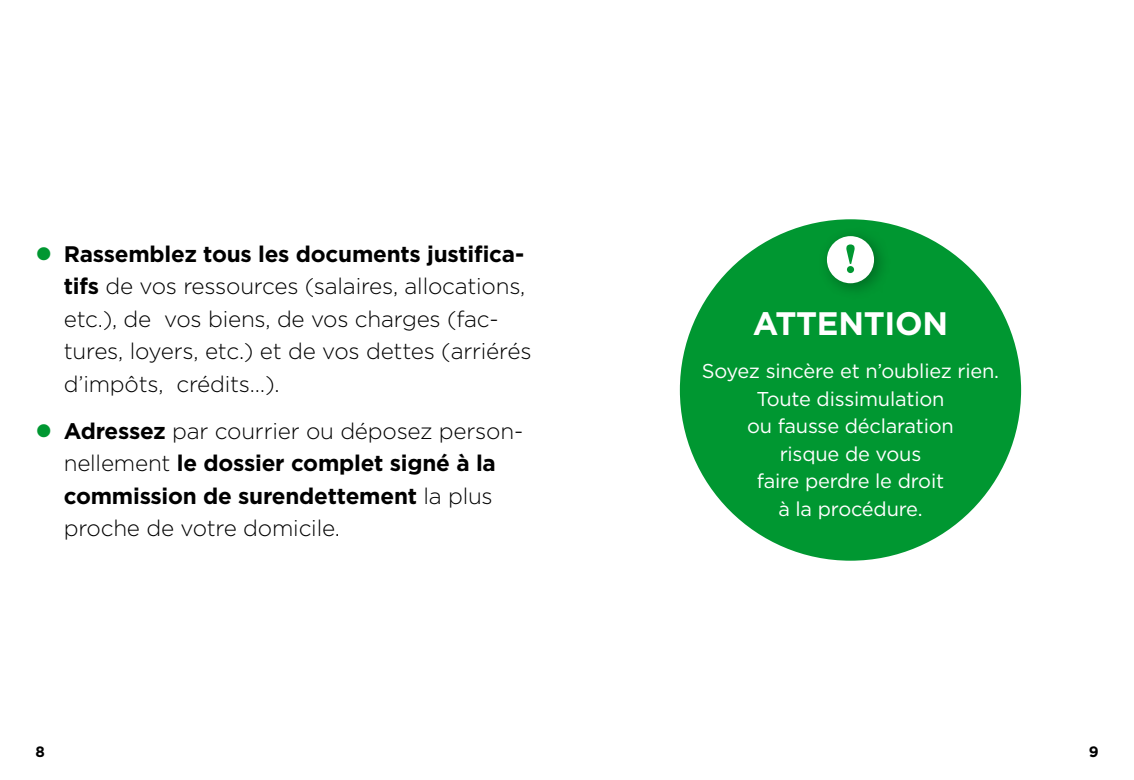
<style>
.page{position:relative;width:1134px;height:780px;background:#fff}
.page>*{position:absolute;margin:0;border:0;box-sizing:border-box;transform-origin:0 0}
.t1{font:700 32.5px "Gotham";letter-spacing:-.01em;color:#fff}
.t2{font:300 22.5px/32.5px "Gotham";letter-spacing:-.01em;color:#000}
.Texte_attention{font:20px/27.5px "Gotham";letter-spacing:-.01em;color:#fff;text-align:center}
.t3{font:700 15px "Gotham";color:#000}
.s1{font-weight:700}
</style>
<div class="page">
<div style="left:680px;top:219px;width:341px;height:341px;background:#009731;border-radius:50%"></div>
<div style="left:817px;top:226px;width:75px;height:75px;background:#000;opacity:.3"></div>
<div style="left:827px;top:236px;width:47px;height:47px;background:#fff;border-radius:50%"></div>
<svg style="left:846px;top:244px;width:9px;height:29px"></svg>
<p class="t2" style="left:64px;top:237px;width:469px"><span class="s1">Rassemblez tous les documents justifica&shy;tifs</span> de vos ressources (salaires, allocations, etc.), de vos biens, de vos charges (fac&shy;tures, loyers, etc.) et de vos dettes (arriérés d’impôts, crédits…).</p>
<p class="t2" style="left:64px;top:414px;width:461px"><span class="s1">Adressez</span> par courrier ou déposez person&shy;nellement <span class="s1">le dossier complet signé à la commission de surendettement</span> la plus proche de votre domicile.</p>
<h1 class="t1" style="left:753px;top:302px;width:196px">ATTENTION</h1>
<p class="Texte_attention" style="left:702px;top:357px;width:299px">Soyez sincère et n’oubliez rien.<br>Toute dissimulation<br>ou fausse déclaration<br>risque de vous<br>faire perdre le droit<br>à la procédure.</p>
<p class="t3" style="left:35px;top:741px;width:11px">8</p>
<p class="t3" style="left:1089px;top:741px;width:11px">9</p>
</div>
